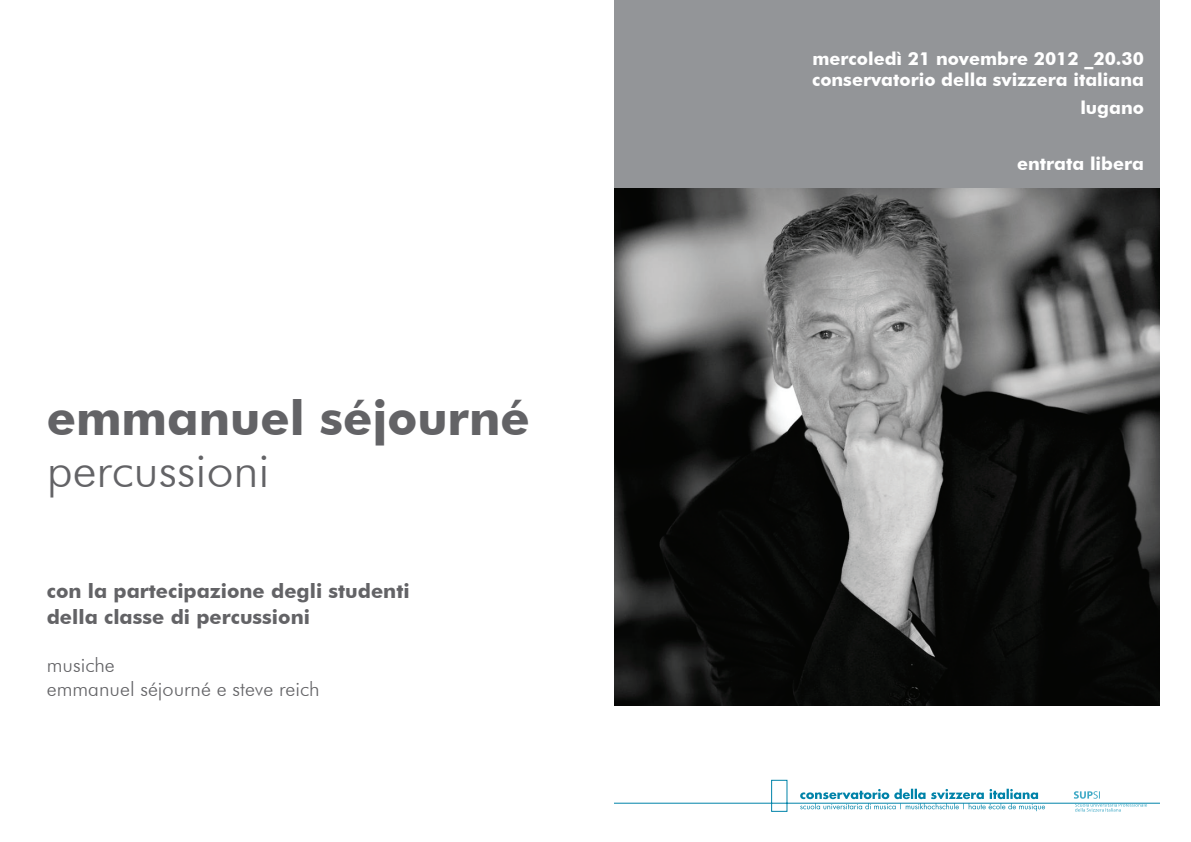
<style>
.page{position:relative;width:1191px;height:842px;background:#fff}
.page>*{position:absolute;margin:0;border:0;box-sizing:border-box;transform-origin:0 0}
.t1{font:700 48px "Futura BT";color:#636366}
.t2{font:300 48px "Futura BT";color:#636366}
.t3{font:700 20px/26px "Futura BT";color:#636366}
.t4{font:300 20px/24px "Futura BT";color:#636366}
.t5{font:700 18px/21.6px "Futura BT";color:#fff}
</style>
<div class="page">
<div style="left:614px;top:0;width:545px;height:189px;background:#939598"></div>
<svg style="left:614px;top:780px;width:545px;height:32px"></svg>
<img style="left:614px;top:189px;width:545px;height:517px">
<h1 class="t1" style="left:47px;top:388px;width:484px">emmanuel séjourné</h1>
<h1 class="t2" style="left:47px;top:440px;width:224px">percussioni</h1>
<p class="t3" style="left:47px;top:577px;width:364px">con la partecipazione degli studenti della classe di percussioni</p>
<p class="t4" style="left:47px;top:652px;width:274px">musiche<br>emmanuel séjourné e steve reich</p>
<p class="t5" style="left:812px;top:47px;width:333px">mercoledì 21 novembre 2012 _20.30 conservatorio della svizzera italiana</p>
<p class="t5" style="left:1080px;top:97px;width:65px">lugano</p>
<p class="t5" style="left:1017px;top:153px;width:128px">entrata libera</p>
</div>
